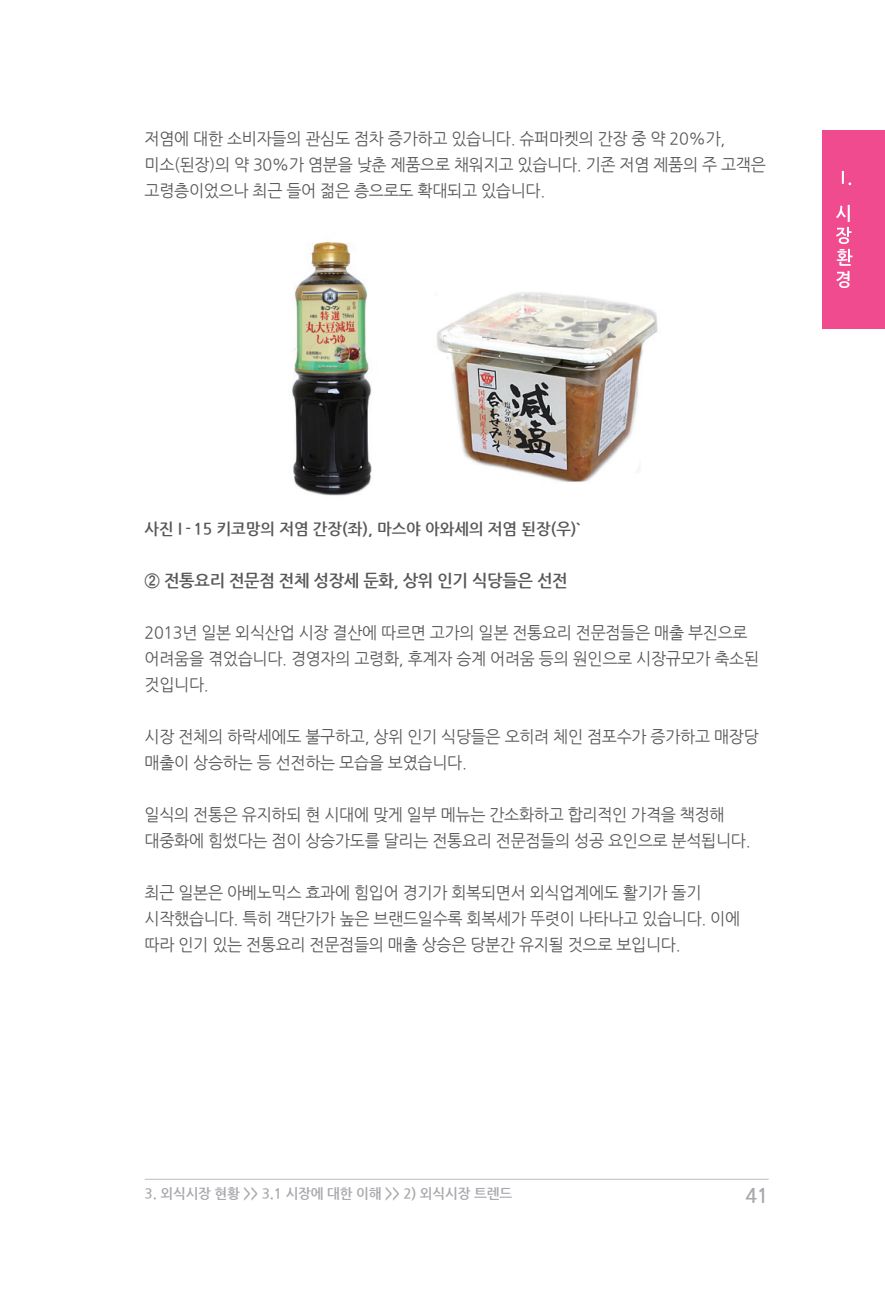
<style>
.page{position:relative;width:885px;height:1310px;background:#fff}
.page>*{position:absolute;margin:0;border:0;box-sizing:border-box;transform-origin:0 0}
.t1{font:700 20px "Nanum Gothic";color:#a8a9ad}
.본문강조{font:700 17px "Nanum Gothic";letter-spacing:-.02em;color:#57585a}
.본문{font:16.6px/26px "Nanum Gothic";letter-spacing:-.02em;color:#57585a}
.사진제목{font:700 16px "Nanum Gothic";color:#57585a}
.위치선정_우{font:700 14px "Nanum Gothic";letter-spacing:-.01em;color:#a8a9ad}
</style>
<div class="page">
<hr style="left:145px;top:1178px;width:623px;height:1px;background:#bcbdc0">
<div style="left:822px;top:130px;width:62px;height:199px;background:#ef4b8e"></div>
<svg style="left:841px;top:171px;width:10px;height:14px"></svg>
<svg style="left:836px;top:205px;width:16px;height:83px"></svg>
<img style="left:292px;top:241px;width:80px;height:255px">
<img style="left:435px;top:292px;width:223px;height:190px">
<p class="본문" style="left:145px;top:126px;width:622px">저염에 대한 소비자들의 관심도 점차 증가하고 있습니다. 슈퍼마켓의 간장 중 약 20%가, 미소(된장)의 약 30%가 염분을 낮춘 제품으로 채워지고 있습니다. 기존 저염 제품의 주 고객은 고령층이었으나 최근 들어 젊은 층으로도 확대되고 있습니다.</p>
<p class="사진제목" style="left:145px;top:521px;width:437px">사진 I - 15 키코망의 저염 간장(좌), 마스야 아와세의 저염 된장(우)`</p>
<p class="본문강조" style="left:145px;top:572px;width:424px">② 전통요리 전문점 전체 성장세 둔화, 상위 인기 식당들은 선전</p>
<p class="본문" style="left:145px;top:620px;width:616px">2013년 일본 외식산업 시장 결산에 따르면 고가의 일본 전통요리 전문점들은 매출 부진으로 어려움을 겪었습니다. 경영자의 고령화, 후계자 승계 어려움 등의 원인으로 시장규모가 축소된 것입니다.</p>
<p class="본문" style="left:145px;top:724px;width:615px">시장 전체의 하락세에도 불구하고, 상위 인기 식당들은 오히려 체인 점포수가 증가하고 매장당 매출이 상승하는 등 선전하는 모습을 보였습니다.</p>
<p class="본문" style="left:145px;top:802px;width:607px">일식의 전통은 유지하되 현 시대에 맞게 일부 메뉴는 간소화하고 합리적인 가격을 책정해 대중화에 힘썼다는 점이 상승가도를 달리는 전통요리 전문점들의 성공 요인으로 분석됩니다.</p>
<p class="본문" style="left:145px;top:880px;width:597px">최근 일본은 아베노믹스 효과에 힘입어 경기가 회복되면서 외식업계에도 활기가 돌기 시작했습니다. 특히 객단가가 높은 브랜드일수록 회복세가 뚜렷이 나타나고 있습니다. 이에 따라 인기 있는 전통요리 전문점들의 매출 상승은 당분간 유지될 것으로 보입니다.</p>
<p class="위치선정_우" style="left:145px;top:1186px;width:369px">3. 외식시장 현황 &gt;&gt; 3.1 시장에 대한 이해 &gt;&gt; 2) 외식시장 트렌드</p>
<p class="t1" style="left:745px;top:1185px;width:25px">41</p>
</div>
